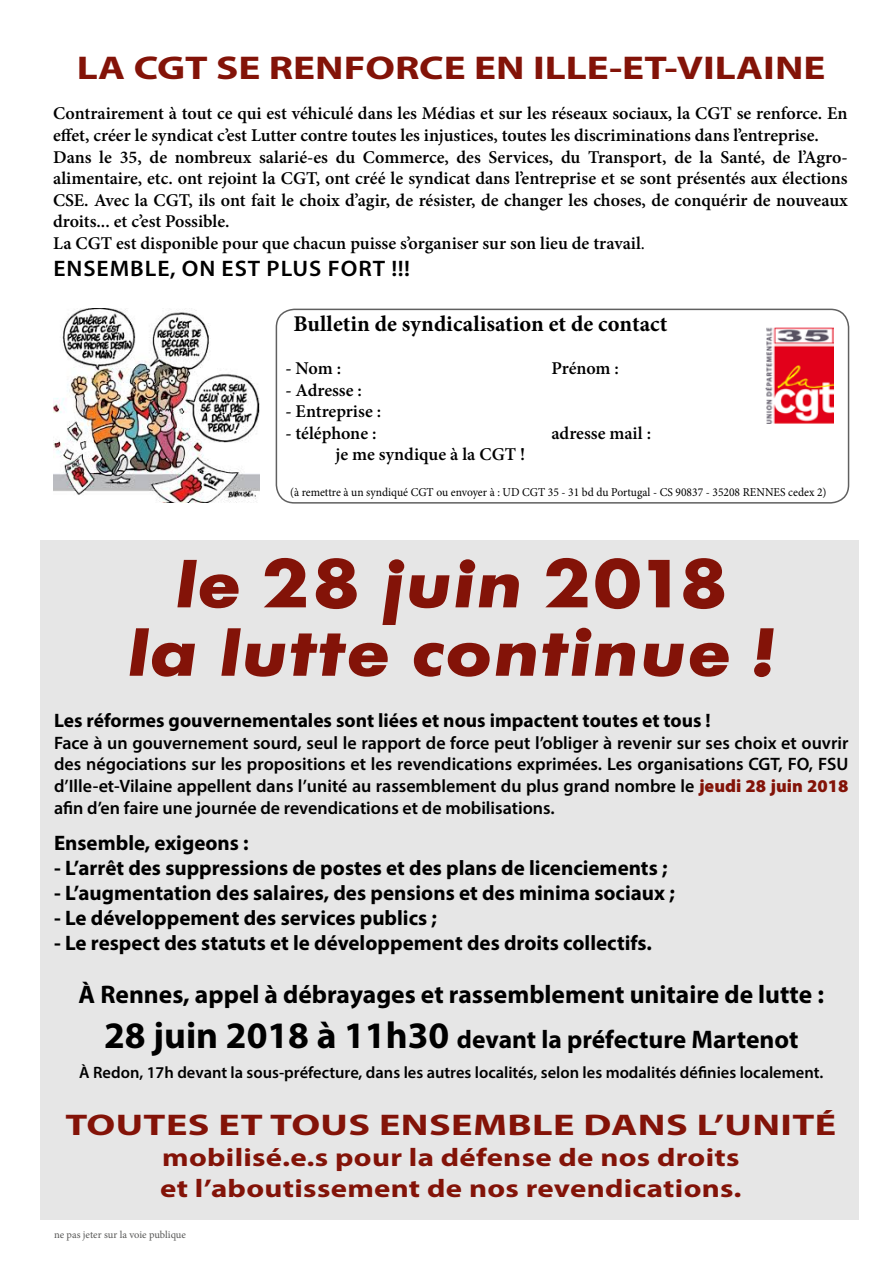
<style>
.page{position:relative;width:893px;height:1263px;background:#fff}
.page>*{position:absolute;margin:0;border:0;box-sizing:border-box;transform-origin:0 0}
.t1{font:63.3px/68.4px "C Bold Ital";letter-spacing:.01em;color:#831308;text-align:center;scale:1.11 1}
.t2{font:700 33px "Myriad Pro";color:#831308;scale:1.25 1}
.t3{font:700 30px "Myriad Pro";letter-spacing:.01em;color:#831308;scale:1.34 1}
.t4{font:700 25.5px/45px "Myriad Pro";color:#000;text-align:center}
.t5{font:700 25.5px/30.6px "Myriad Pro";letter-spacing:.01em;color:#831308;scale:1.21 1}
.t6{font:700 22.5px "Minion Pro";letter-spacing:.005em;color:#000}
.t7{font:600 22.5px "Myriad Pro";letter-spacing:.04em;color:#000;scale:1.05 1}
.t8{font:700 21px "Myriad Pro";color:#000}
.t9{font:700 19.5px "Myriad Pro";color:#000}
.t10{font:600 18px/21.6px "Minion Pro";color:#000}
.t11{font:600 18px/21.6px "Myriad Pro";color:#000;text-align:justify}
.t12{font:600 16.5px "Myriad Pro";color:#000}
.t13{font:12px "Minion Pro";color:#000;scale:.96 1}
.t14{font:10.5px "Minion Pro";color:#575756}
.s1{font-weight:400}
.s2{font-weight:900;color:#831308}
.s3{font-size:37.5px}
</style>
<div class="page">
<div style="left:40px;top:540px;width:819px;height:679px;background:#e6e6e6"></div>
<div style="left:276px;top:309px;width:573px;height:195px;border:2px solid #606060;border-radius:18px"></div>
<img style="left:53px;top:309px;width:206px;height:194px">
<img style="left:765px;top:327px;width:69px;height:96px">
<h2 class="t2" style="left:77px;top:46px;width:600px">LA CGT SE RENFORCE EN ILLE-ET-VILAINE</h2>
<p class="t10" style="left:53px;top:103px;width:796px">Contrairement à tout ce qui est véhiculé dans les Médias et sur les réseaux sociaux, la CGT se renforce. En effet, créer le syndicat c’est Lutter contre toutes les injustices, toutes les discriminations dans l’entreprise.<br>Dans le 35, de nombreux salarié-es du Commerce, des Services, du Transport, de la Santé, de l’Agro&shy;alimentaire, etc. ont rejoint la CGT, ont créé le syndicat dans l’entreprise et se sont présentés aux élections CSE. Avec la CGT, ils ont fait le choix d’agir, de résister, de changer les choses, de conquérir de nouveaux droits... et c’est Possible.<br>La CGT est disponible pour que chacun puisse s’organiser sur son lieu de travail<span class="s1">.</span></p>
<p class="t7" style="left:53px;top:254px;width:341px">ENSEMBLE, ON EST PLUS FORT !!!</p>
<p class="t6" style="left:293px;top:308px;width:375px">Bulletin de syndicalisation et de contact</p>
<p class="t10" style="left:285px;top:357px;width:57px">- Nom :</p>
<p class="t10" style="left:551px;top:357px;width:69px">Prénom :</p>
<p class="t10" style="left:285px;top:379px;width:78px">- Adresse :</p>
<p class="t10" style="left:285px;top:400px;width:97px">- Entreprise :</p>
<p class="t10" style="left:285px;top:422px;width:93px">- téléphone :</p>
<p class="t10" style="left:551px;top:422px;width:101px">adresse mail :</p>
<p class="t10" style="left:335px;top:444px;width:191px">je me syndique à la CGT !</p>
<p class="t13" style="left:290px;top:484px;width:560px">(à remettre à un syndiqué CGT ou envoyer à : UD CGT 35 - 31 bd du Portugal - CS 90837 - 35208 RENNES cedex 2)</p>
<h1 class="t1" style="left:127px;top:549px;width:586px">le 28 juin 2018<br>la lutte continue !</h1>
<p class="t9" style="left:54px;top:708px;width:658px">Les réformes gouvernementales sont liées et nous impactent toutes et tous !</p>
<p class="t11" style="left:54px;top:731px;width:796px">Face à un gouvernement sourd, seul le rapport de force peut l’obliger à revenir sur ses choix et ouvrir des négociations sur les propositions et les revendications exprimées. Les organisations CGT, FO, FSU d’Ille‑et‑Vilaine appellent dans l’unité au rassemblement du plus grand nombre le <span class="s2">jeudi 28 juin 2018 </span>afin d’en faire une journée de revendications et de mobilisations.</p>
<p class="t8" style="left:54px;top:829px;width:196px">Ensemble, exigeons :</p>
<p class="t8" style="left:54px;top:854px;width:615px">- L’arrêt des suppressions de postes et des plans de licenciements ;</p>
<p class="t8" style="left:54px;top:879px;width:622px">- L’augmentation des salaires, des pensions et des minima sociaux ;</p>
<p class="t8" style="left:54px;top:904px;width:384px">- Le développement des services publics ;</p>
<p class="t8" style="left:54px;top:929px;width:599px">- Le respect des statuts et le développement des droits collectifs.</p>
<h3 class="t4" style="left:79px;top:970px;width:747px">À Rennes, appel à débrayages et rassemblement unitaire de lutte :<br><span class="s3">28 juin 2018 à 11h30</span> devant la préfecture Martenot</h3>
<p class="t12" style="left:79px;top:1062px;width:745px">À Redon, 17h devant la sous-préfecture, dans les autres localités, selon les modalités définies localement.</p>
<h3 class="t3" style="left:65px;top:1106px;width:577px">TOUTES ET TOUS ENSEMBLE DANS L’UNITÉ</h3>
<h3 class="t5" style="left:160px;top:1141px;width:482px">mobilisé.e.s pour la défense de nos droits et l’aboutissement de nos revendications.</h3>
<p class="t14" style="left:54px;top:1227px;width:133px">ne pas jeter sur la voie publique</p>
</div>
